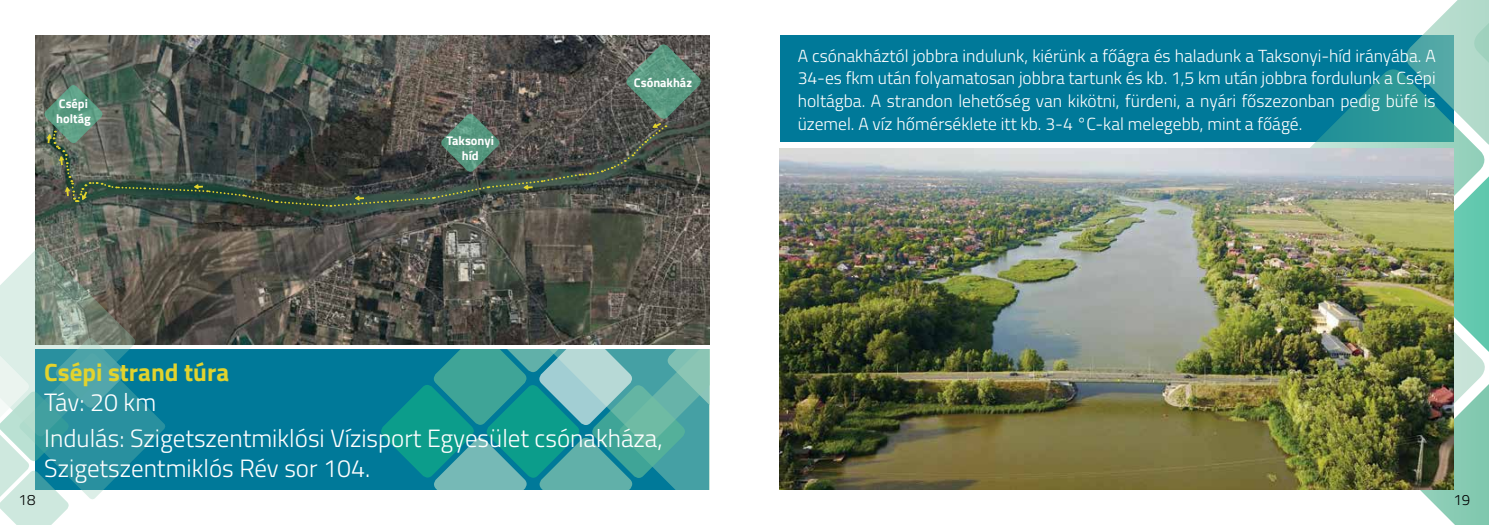
<style>
.page{position:relative;width:1489px;height:525px;background:#fff}
.page>*{position:absolute;margin:0;border:0;box-sizing:border-box;transform-origin:0 0}
.t1{font:300 25px/36.2px "Titillium";color:#fff}
.t2{font:700 25px "Titillium";color:#e2d32d}
.t3{font:300 17.5px/22.5px "Titillium";color:#fff;text-align:justify}
.t4{font:300 15px "Titillium";color:#000}
.t5{font:700 12.5px/15px "Titillium";color:#fff;text-align:center}
</style>
<div class="page">
<div style="left:780px;top:35px;width:673px;height:107px;background:#007999"></div>
<div style="left:35px;top:349px;width:674px;height:140px;background:#007999"></div>
<svg style="left:381px;top:349px;width:328px;height:140px"></svg>
<img style="left:35px;top:35px;width:674px;height:309px">
<svg style="left:1401px;top:463px;width:87px;height:61px"></svg>
<svg style="left:1297px;top:69px;width:103px;height:80px"></svg>
<svg style="left:1453px;top:360px;width:35px;height:103px;fill:#86cab2"></svg>
<svg style="left:1400px;top:0;width:88px;height:360px"></svg>
<svg style="left:0;top:245px;width:167px;height:279px"></svg>
<img style="left:780px;top:149px;width:673px;height:340px">
<svg style="left:43px;top:42px;width:660px;height:166px"></svg>
<p class="t5" style="left:56px;top:96px;width:36px;text-align:left">Csépi holtág</p>
<p class="t5" style="left:446px;top:132px;width:49px">Taksonyi híd</p>
<p class="t5" style="left:634px;top:74px;width:60px">Csónakház</p>
<h1 class="t2" style="left:44px;top:352px;width:186px">Csépi strand túra</h1>
<h1 class="t1" style="left:44px;top:382px;width:620px">Táv: 20 km<br>Indulás: Szigetszentmiklósi Vízisport Egyesület csónakháza,</h1>
<h1 class="t1" style="left:44px;top:448px;width:327px">Szigetszentmiklós Rév sor 104.</h1>
<p class="t3" style="left:797px;top:44px;width:639px">A csónakháztól jobbra indulunk, kiérünk a főágra és haladunk a Taksonyi-híd irányába. A 34-es fkm után folyamatosan jobbra tartunk és kb. 1,5 km után jobbra fordulunk a Csépi holtágba. A strandon lehetőség van kikötni, fürdeni, a nyári főszezonban pedig büfé is üzemel. A víz hőmérséklete itt kb. 3-4 °C-kal melegebb, mint a főágé.</p>
<p class="t4" style="left:19px;top:489px;width:18px">18</p>
<p class="t4" style="left:1453px;top:489px;width:18px">19</p>
</div>
